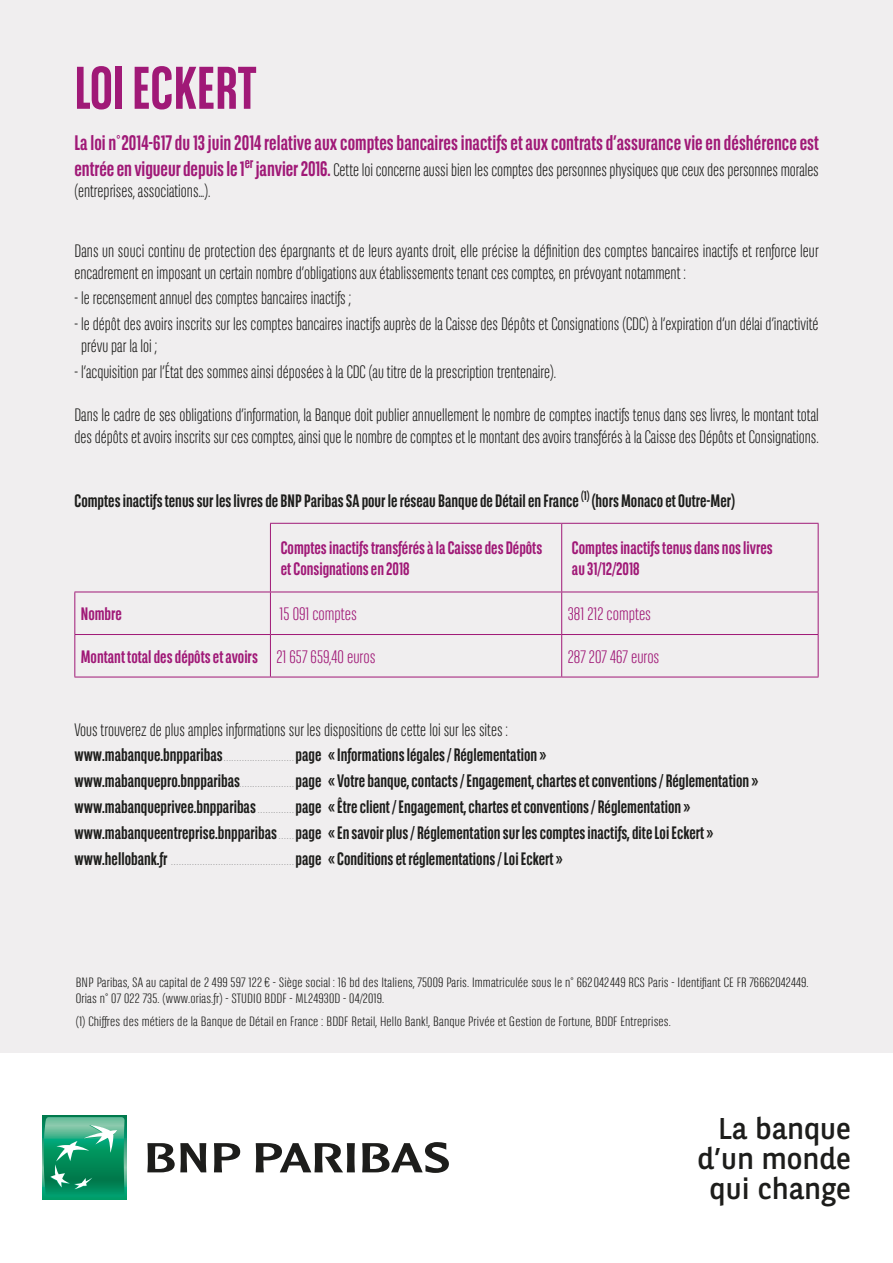
<style>
.page{position:relative;width:893px;height:1263px;background:#fff}
.page>*{position:absolute;margin:0;border:0;box-sizing:border-box;transform-origin:0 0}
.t1{font:700 60px "BNPP Sans Condensed";color:#a01977}
.t2{font:30px/30px "BNPP Sans";color:#1d1d1b;text-align:right}
.t3{font:700 21px "BNPP Sans Condensed";letter-spacing:.005em;color:#a01977}
.t4{font:300 18px/21.6px "BNPP Sans Condensed";color:#1d1d1b}
.t5{font:700 18px "BNPP Sans Condensed";color:#1d1d1b}
.t6{font:700 18px/21.6px "BNPP Sans Condensed";color:#a01977}
.t7{font:300 18px "BNPP Sans Condensed";color:#a01977;scale:1.05 1}
.t8{font:300 13.5px/16.2px "BNPP Sans Condensed";letter-spacing:.01em;color:#1d1d1b;scale:1.15 1}
.t9{font:700 7.5px "BNPP Sans Condensed";color:#878787}
.s1{font-weight:700;font-size:21px;color:#a01977}
.s2{font-weight:300}
</style>
<div class="page">
<div style="left:0;top:0;width:893px;height:1052px;background:#f0eeef"></div>
<div style="left:42px;top:1116px;width:84px;height:84px;background:linear-gradient(to right,#009d68,#009d68)"></div>
<svg style="left:44px;top:1117px;width:81px;height:80px;background:#2fa37a"></svg>
<svg style="left:147px;top:1143px;width:59px;height:29px"></svg>
<svg style="left:214px;top:1143px;width:26px;height:29px"></svg>
<svg style="left:256px;top:1143px;width:99px;height:29px"></svg>
<svg style="left:362px;top:1142px;width:87px;height:31px"></svg>
<hr style="left:270px;top:523px;width:292px;height:1px;background:#a01977">
<hr style="left:270px;top:524px;width:1px;height:68px;background:#a01977">
<hr style="left:562px;top:523px;width:256px;height:1px;background:#a01977">
<hr style="left:561px;top:524px;width:1px;height:68px;background:#a01977">
<hr style="left:818px;top:524px;width:1px;height:68px;background:#a01977">
<hr style="left:74px;top:592px;width:196px;height:1px;background:#a01977">
<hr style="left:74px;top:592px;width:1px;height:42px;background:#a01977">
<hr style="left:270px;top:592px;width:292px;height:1px;background:#a01977">
<hr style="left:270px;top:592px;width:1px;height:42px;background:#a01977">
<hr style="left:562px;top:592px;width:256px;height:1px;background:#a01977">
<hr style="left:561px;top:592px;width:1px;height:42px;background:#a01977">
<hr style="left:818px;top:592px;width:1px;height:42px;background:#a01977">
<hr style="left:74px;top:634px;width:196px;height:1px;background:#a01977">
<hr style="left:74px;top:635px;width:1px;height:42px;background:#a01977">
<hr style="left:270px;top:634px;width:292px;height:1px;background:#a01977">
<hr style="left:270px;top:635px;width:1px;height:42px;background:#a01977">
<hr style="left:562px;top:634px;width:256px;height:1px;background:#a01977">
<hr style="left:561px;top:635px;width:1px;height:42px;background:#a01977">
<hr style="left:818px;top:635px;width:1px;height:42px;background:#a01977">
<hr style="left:74px;top:677px;width:196px;height:1px;background:#a01977">
<hr style="left:270px;top:677px;width:292px;height:1px;background:#a01977">
<hr style="left:562px;top:677px;width:256px;height:1px;background:#a01977">
<h1 class="t1" style="left:74px;top:56px;width:184px">LOI ECKERT</h1>
<p class="t3" style="left:74px;top:132px;width:746px">La loi n°2014-617 du 13 juin 2014 relative aux comptes bancaires inactifs et aux contrats d’assurance vie en déshérence est</p>
<p class="t4" style="left:74px;top:159px;width:746px"><span class="s1">entrée en vigueur depuis le 1</span><sup>er</sup> <span class="s1">janvier 2016.</span> Cette loi concerne aussi bien les comptes des personnes physiques que ceux des personnes morales (entreprises, associations…).</p>
<p class="t4" style="left:74px;top:240px;width:746px">Dans un souci continu de protection des épargnants et de leurs ayants droit, elle précise la définition des comptes bancaires inactifs et renforce leur encadrement en imposant un certain nombre d’obligations aux établissements tenant ces comptes, en prévoyant notamment :</p>
<p class="t4" style="left:74px;top:288px;width:278px">- le recensement annuel des comptes bancaires inactifs ;</p>
<p class="t4" style="left:81px;top:314px;width:739px;text-indent:-7px">- le dépôt des avoirs inscrits sur les comptes bancaires inactifs auprès de la Caisse des Dépôts et Consignations (CDC) à l’expiration d’un délai d’inactivité prévu par la loi ;</p>
<p class="t4" style="left:74px;top:361px;width:483px">- l’acquisition par l’État des sommes ainsi déposées à la CDC (au titre de la prescription trentenaire).</p>
<p class="t4" style="left:74px;top:404px;width:746px">Dans le cadre de ses obligations d’information, la Banque doit publier annuellement le nombre de comptes inactifs tenus dans ses livres, le montant total des dépôts et avoirs inscrits sur ces comptes, ainsi que le nombre de comptes et le montant des avoirs transférés à la Caisse des Dépôts et Consignations.</p>
<p class="t5" style="left:74px;top:491px;width:662px">Comptes inactifs tenus sur les livres de BNP Paribas SA pour le réseau Banque de Détail en France <sup>(1)</sup> (hors Monaco et Outre-Mer)</p>
<p class="t6" style="left:281px;top:537px;width:263px">Comptes inactifs transférés à la Caisse des Dépôts et Consignations en 2018</p>
<p class="t6" style="left:572px;top:537px;width:202px">Comptes inactifs tenus dans nos livres au 31/12/2018</p>
<p class="t6" style="left:81px;top:603px;width:43px">Nombre</p>
<p class="t7" style="left:280px;top:604px;width:75px">15 091 comptes</p>
<p class="t7" style="left:568px;top:604px;width:81px">381 212 comptes</p>
<p class="t6" style="left:81px;top:646px;width:296px">Montant total des dépôts et avoirs <span class="s2">21 657 659,40 euros</span></p>
<p class="t7" style="left:568px;top:647px;width:89px">287 207 467 euros</p>
<p class="t4" style="left:74px;top:719px;width:435px">Vous trouverez de plus amples informations sur les dispositions de cette loi sur les sites :</p>
<p class="t5" style="left:74px;top:745px;width:150px">www.mabanque.bnpparibas</p>
<p class="t9" style="left:224px;top:755px;width:71px">...........................</p>
<p class="t5" style="left:296px;top:745px;width:252px">page « Informations légales / Réglementation »</p>
<p class="t5" style="left:296px;top:771px;width:464px">page « Votre banque, contacts / Engagement, chartes et conventions / Réglementation »</p>
<p class="t5" style="left:74px;top:771px;width:167px">www.mabanquepro.bnpparibas</p>
<p class="t9" style="left:240px;top:781px;width:55px">.....................</p>
<p class="t5" style="left:296px;top:797px;width:396px">page « Être client / Engagement, chartes et conventions / Réglementation »</p>
<p class="t5" style="left:74px;top:797px;width:183px">www.mabanqueprivee.bnpparibas</p>
<p class="t9" style="left:258px;top:806px;width:37px">..............</p>
<p class="t5" style="left:296px;top:823px;width:419px">page « En savoir plus / Réglementation sur les comptes inactifs, dite Loi Eckert »</p>
<p class="t5" style="left:74px;top:823px;width:204px">www.mabanqueentreprise.bnpparibas</p>
<p class="t9" style="left:279px;top:832px;width:16px">......</p>
<p class="t5" style="left:74px;top:849px;width:95px">www.hellobank.fr</p>
<p class="t5" style="left:296px;top:849px;width:269px">page « Conditions et réglementations / Loi Eckert »</p>
<p class="t9" style="left:172px;top:858px;width:123px">...............................................</p>
<p class="t8" style="left:76px;top:975px;width:639px">BNP Paribas, SA au capital de 2 499 597 122€ - Siège social : 16 bd des Italiens, 75009 Paris. Immatriculée sous le n° 662 042 449 RCS Paris - Identifiant CE FR 76662042449.<br>Orias n° 07 022 735. (www.orias.fr) - STUDIO BDDF - ML24930D - 04/2019.</p>
<p class="t8" style="left:76px;top:1013px;width:519px">(1) Chiffres des métiers de la Banque de Détail en France : BDDF Retail, Hello Bank!, Banque Privée et Gestion de Fortune, BDDF Entreprises.</p>
<h2 class="t2" style="left:697px;top:1112px;width:155px">La banque d’un monde qui change</h2>
</div>
